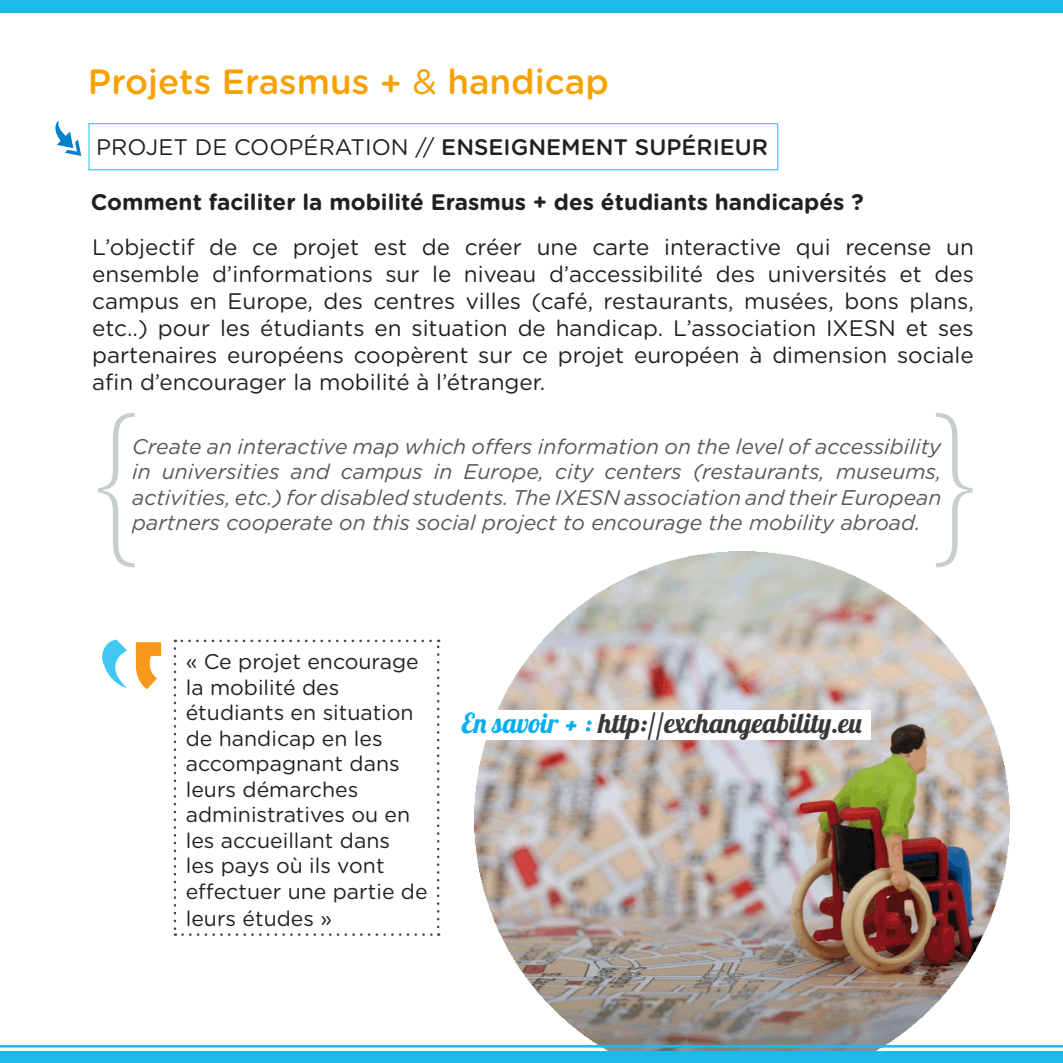
<style>
.page{position:relative;width:1063px;height:1063px;background:#fff}
.page>*{position:absolute;margin:0;border:0;box-sizing:border-box;transform-origin:0 0}
.t1{font:500 35px "Gotham Rounded";color:#f7a100}
.t2{font:27.5px "Lobster 1.4";color:#38383b}
.t3{font:22.5px/27px "Gotham Rounded";color:#231f20;text-align:justify}
.t4{font:700 22.5px "Gotham Rounded";color:#231f20}
.t5{font:italic 21.25px/25.5px "Gotham Rounded";color:#57585a;text-align:justify}
.t6{font:21.25px/25.8px "Gotham Rounded";color:#231f20}
.s1{font-weight:400}
.s2{font-weight:500}
.s3{color:#00aeef}
</style>
<div class="page">
<img style="left:475px;top:552px;width:534px;height:499px">
<div style="left:0;top:0;width:1063px;height:13px;background:#1cbaeb"></div>
<hr style="left:0;top:1045px;width:1063px;height:3px;background:#1cbaeb">
<div style="left:0;top:1051px;width:1063px;height:12px;background:#1cbaeb"></div>
<svg style="left:936px;top:413px;width:37px;height:154px"></svg>
<svg style="left:98px;top:413px;width:37px;height:154px"></svg>
<svg style="left:174px;top:648px;width:2px;height:288px"></svg>
<svg style="left:182px;top:933px;width:257px;height:3px"></svg>
<svg style="left:437px;top:640px;width:2px;height:287px"></svg>
<svg style="left:175px;top:640px;width:256px;height:2px"></svg>
<div style="left:458px;top:710px;width:412px;height:30px;background:#fff"></div>
<svg style="left:55px;top:120px;width:26px;height:36px"></svg>
<svg style="left:102px;top:640px;width:25px;height:48px"></svg>
<svg style="left:136px;top:642px;width:25px;height:47px"></svg>
<div style="left:89px;top:123px;width:689px;height:47px;border:1px solid #1cbaeb"></div>
<p class="t1" style="left:88px;top:56px;width:522px">Projets Erasmus + <span class="s1">&amp;</span> handicap</p>
<p class="t3" style="left:96px;top:132px;width:674px">PROJET DE COOPÉRATION // <span class="s2">ENSEIGNEMENT SUPÉRIEUR</span></p>
<p class="t4" style="left:91px;top:186px;width:774px">Comment faciliter la mobilité Erasmus + des étudiants handicapés ?</p>
<p class="t3" style="left:92px;top:233px;width:883px">L’objectif de ce projet est de créer une carte interactive qui recense un ensemble d’informations sur le niveau d’accessibilité des universités et des campus en Europe, des centres villes (café, restaurants, musées, bons plans, etc..) pour les étudiants en situation de handicap. L’association IXESN et ses partenaires européens coopèrent sur ce projet européen à dimension sociale afin d’encourager la mobilité à l’étranger.</p>
<p class="t5" style="left:132px;top:432px;width:811px">Create an interactive map which offers information on the level of accessibility in universities and campus in Europe, city centers (restaurants, museums, activities, etc.) for disabled students. The IXESN association and their European partners cooperate on this social project to encourage the mobility abroad.</p>
<p class="t6" style="left:186px;top:648px;width:243px">« Ce projet encourage la mobilité des étudiants en situation de handicap en les accompagnant dans leurs démarches administratives ou en les accueillant dans<br>les pays où ils vont effectuer une partie de leurs études »</p>
<p class="t2" style="left:461px;top:706px;width:402px"><span class="s3">En savoir + :</span> http://exchangeability.eu</p>
</div>
